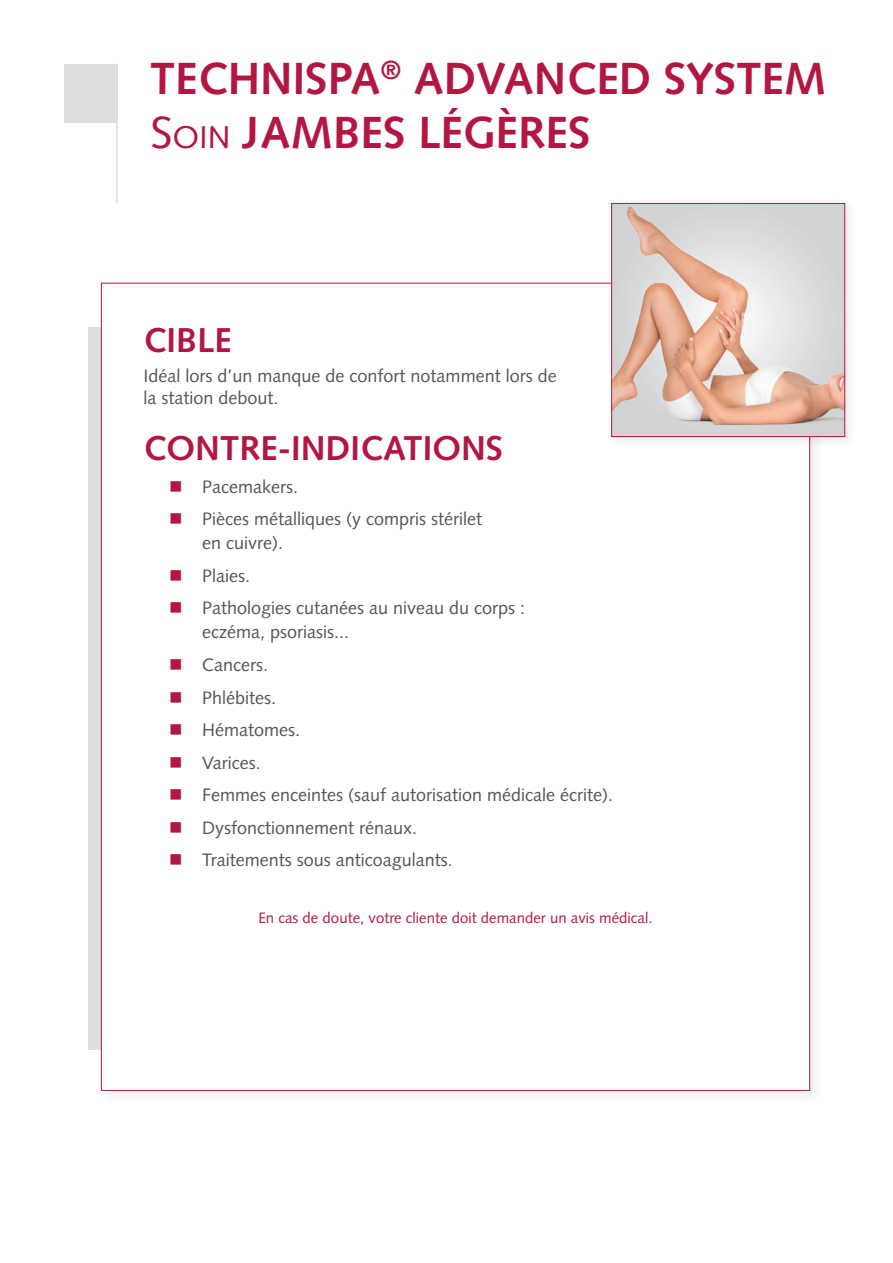
<style>
.page{position:relative;width:893px;height:1263px;background:#fff}
.page>*{position:absolute;margin:0;border:0;box-sizing:border-box;transform-origin:0 0}
.t1{font:700 45px/54px "Syntax";color:#b31741}
.t2{font:700 34.5px "Syntax";color:#b31741}
.t3{font:18px/24px "Syntax";color:#525558}
.t4{font:15px "Syntax";color:#b31741}
.s1{font-weight:400}
.s2{font-weight:400;font-size:31.5px}
.s3{color:#b31741}
</style>
<div class="page">
<div style="left:64px;top:64px;width:54px;height:58px;background:#dcdddf"></div>
<hr style="left:116px;top:64px;width:2px;height:139px;background:#dcdddf">
<div style="left:89px;top:327px;width:12px;height:722px;background:#dcdddf"></div>
<div style="left:99px;top:281px;width:725px;height:824px;background:#231f20;opacity:.07"></div>
<div style="left:101px;top:283px;width:709px;height:808px;background:#fff;border:1px solid #b31741"></div>
<div style="left:606px;top:198px;width:251px;height:250px;background:#231f20;opacity:.1"></div>
<img style="left:613px;top:205px;width:230px;height:230px">
<div style="left:611px;top:203px;width:234px;height:234px;border:1px solid #b31741"></div>
<h1 class="t1" style="left:150px;top:51px;width:678px">TECHNISPA<sup>®</sup> ADVANCED SYSTEM<br><span class="s1">S</span><span class="s2">oin</span> JAMBES LÉGÈRES</h1>
<h2 class="t2" style="left:144px;top:321px;width:90px">CIBLE</h2>
<p class="t3" style="left:144px;top:365px;width:415px;line-height:21.6px">Idéal lors d’un manque de confort notamment lors de la station debout.</p>
<h2 class="t2" style="left:144px;top:429px;width:361px">CONTRE-INDICATIONS</h2>
<p class="t3" style="left:169px;top:475px;width:131px"><span class="s3">■</span> Pacemakers.</p>
<p class="t3" style="left:202px;top:507px;width:282px;text-indent:-33px"><span class="s3">■</span> Pièces métalliques (y compris stérilet en cuivre).</p>
<p class="t3" style="left:169px;top:564px;width:83px"><span class="s3">■</span> Plaies.</p>
<p class="t3" style="left:202px;top:596px;width:325px;text-indent:-33px"><span class="s3">■</span> Pathologies cutanées au niveau du corps : eczéma, psoriasis...</p>
<p class="t3" style="left:169px;top:653px;width:101px"><span class="s3">■</span> Cancers.</p>
<p class="t3" style="left:169px;top:685px;width:109px"><span class="s3">■</span> Phlébites.</p>
<p class="t3" style="left:169px;top:718px;width:133px"><span class="s3">■</span> Hématomes.</p>
<p class="t3" style="left:169px;top:750px;width:93px"><span class="s3">■</span> Varices.</p>
<p class="t3" style="left:169px;top:783px;width:446px"><span class="s3">■</span> Femmes enceintes (sauf autorisation médicale écrite).</p>
<p class="t3" style="left:169px;top:815px;width:250px"><span class="s3">■</span> Dysfonctionnement rénaux.</p>
<p class="t3" style="left:169px;top:848px;width:285px"><span class="s3">■</span> Traitements sous anticoagulants.</p>
<p class="t4" style="left:258px;top:908px;width:396px">En cas de doute, votre cliente doit demander un avis médical.</p>
</div>
